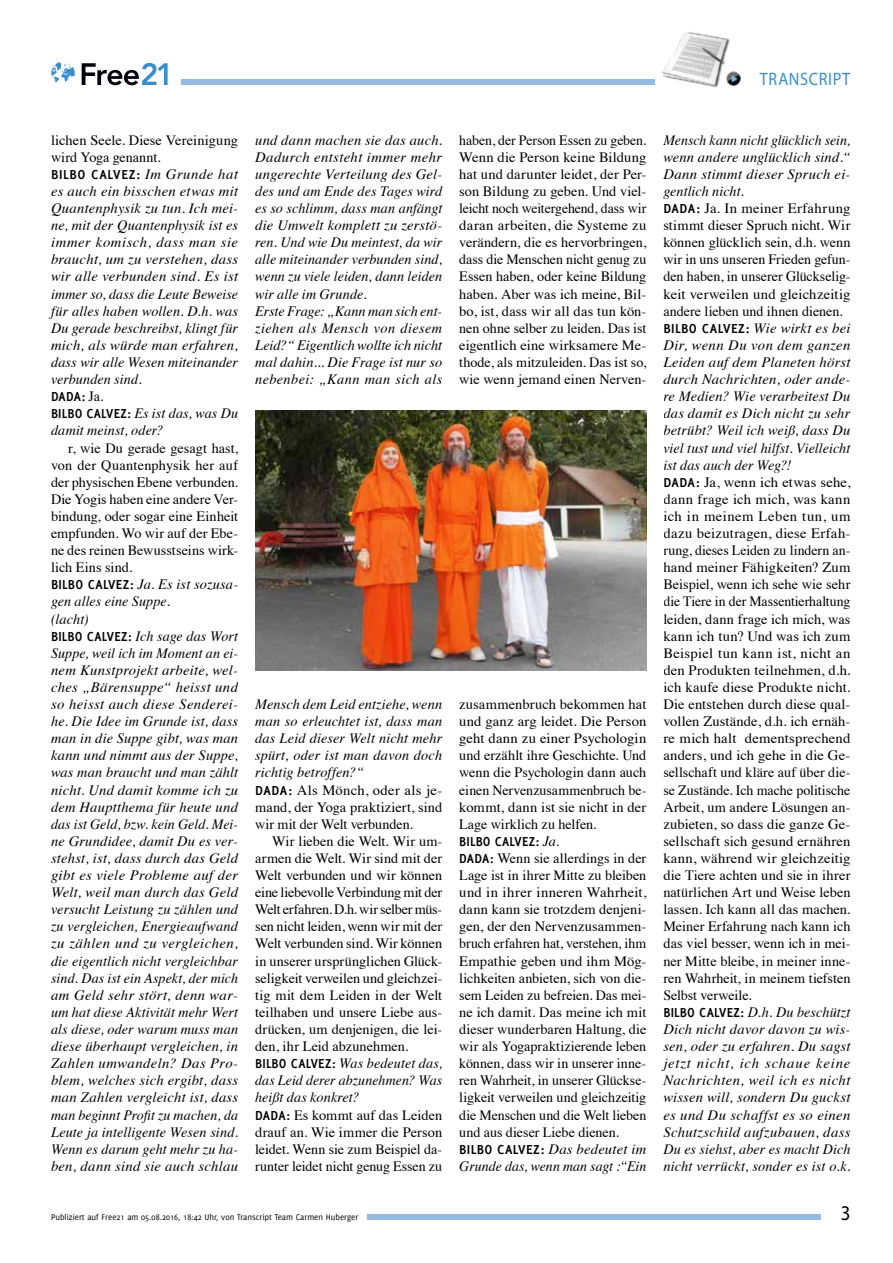
<style>
.page{position:relative;width:893px;height:1263px;background:#fff}
.page>*{position:absolute;margin:0;border:0;box-sizing:border-box;transform-origin:0 0}
.t1{font:21px "Myriad Pro";color:#000;scale:.9 1}
.t2{font:18px "Myriad Pro";letter-spacing:.045em;color:#3a8ecb;scale:.9 1}
.t3{font:14.25px/17.1px "Times";color:#000}
.t4{font:italic 14.25px/17.1px "Times";letter-spacing:.01em;color:#000}
.t5{font:700 14.25px "Delicious";letter-spacing:.045em;color:#000}
.t6{font:700 14.25px "Delicious";letter-spacing:.02em;color:#000}
.t7{font:9px "Delicious";color:#000}
.s1{font-family:"Times";font-weight:400;font-style:italic}
.s2{font-family:"Times";font-weight:400}
.s3{font-family:"Delicious";font-weight:700;font-style:normal}
.s4{font-style:normal}
.s5{font-family:"Delicious";font-weight:700}
.s6{font-style:italic}
</style>
<div class="page">
<div style="left:181px;top:79px;width:669px;height:6px;background:#95bbe2"></div>
<svg style="left:82px;top:63px;width:86px;height:22px"></svg>
<svg style="left:51px;top:62px;width:24px;height:20px"></svg>
<div style="left:656px;top:23px;width:211px;height:79px;background:#fff"></div>
<div style="left:55px;top:1214px;width:766px;height:6px;background:#95bbe2"></div>
<div style="left:43px;top:1212px;width:324px;height:12px;background:#fff"></div>
<div style="left:663px;top:31px;width:67px;height:57px;background:#000;opacity:.75"></div>
<img style="left:662px;top:31px;width:67px;height:55px">
<img style="left:725px;top:70px;width:16px;height:16px">
<img style="left:255px;top:410px;width:391px;height:260px">
<p class="t2" style="left:760px;top:68px;width:102px">TRANSCRIPT</p>
<p class="t3" style="left:51px;top:130px;width:189px">lichen Seele. Diese Vereinigung wird Yoga genannt.</p>
<p class="t5" style="left:51px;top:166px;width:189px">BILBO CALVEZ: <span class="s1">Im Grunde hat</span></p>
<p class="t4" style="left:51px;top:182px;width:189px;text-align:justify">es auch ein bisschen etwas mit Quantenphysik zu tun. Ich mei&shy;ne, mit der Quantenphysik ist es immer komisch, dass man sie braucht, um zu verstehen, dass wir alle verbunden sind. Es ist immer so, dass die Leute Beweise für alles haben wollen. D.h. was Du gerade beschreibst, klingt für mich, als würde man erfahren, dass wir alle Wesen miteinander verbunden sind.</p>
<p class="t6" style="left:51px;top:388px;width:54px">DADA: <span class="s2">Ja.</span></p>
<p class="t4" style="left:51px;top:404px;width:189px"><span class="s3">BILBO CALVEZ:</span> Es ist das, was Du damit meinst, oder?</p>
<p class="t4" style="left:51px;top:438px;width:189px;text-indent:17px"><span class="s4">r, wie Du gerade gesagt hast, von der Quantenphysik her auf der physischen Ebene verbunden.<br>Die Yogis haben eine andere Ver&shy;bindung, oder sogar eine Einheit empfunden. Wo wir auf der Ebe&shy;ne des reinen Bewusstseins wirk&shy;lich Eins sind.<br></span><span class="s3">BILBO CALVEZ:</span> Ja. Es ist sozusa&shy;gen alles eine Suppe.<br>(lacht)<br><span class="s3">BILBO CALVEZ:</span> Ich sage das Wort<br>Suppe, weil ich im Moment an ei&shy;nem Kunstprojekt arbeite, wel&shy;ches „Bärensuppe“ heisst und so heisst auch diese Senderei&shy;he. Die Idee im Grunde ist, dass man in die Suppe gibt, was man kann und nimmt aus der Suppe, was man braucht und man zählt nicht. Und damit komme ich zu dem Hauptthema für heute und das ist Geld, bzw. kein Geld. Mei&shy;ne Grundidee, damit Du es ver&shy;stehst, ist, dass durch das Geld gibt es viele Probleme auf der<br>Welt, weil man durch das Geld versucht Leistung zu zählen und zu vergleichen, Energieaufwand zu zählen und zu vergleichen, die eigentlich nicht vergleichbar sind. Das ist ein Aspekt, der mich am Geld sehr stört, denn war&shy;um hat diese Aktivität mehr Wert als diese, oder warum muss man diese überhaupt vergleichen, in<br>Zahlen umwandeln? Das Pro&shy;blem, welches sich ergibt, dass man Zahlen vergleicht ist, dass man beginnt Profit zu machen, da<br>Leute ja intelligente Wesen sind.<br>Wenn es darum geht mehr zu ha&shy;ben, dann sind sie auch schlau</p>
<p class="t4" style="left:255px;top:130px;width:189px">und dann machen sie das auch.<br>Dadurch entsteht immer mehr ungerechte Verteilung des Gel&shy;des und am Ende des Tages wird es so schlimm, dass man anfängt die Umwelt komplett zu zerstö&shy;ren. Und wie Du meintest, da wir alle miteinander verbunden sind, wenn zu viele leiden, dann leiden wir alle im Grunde.<br>Erste Frage: „Kann man sich ent&shy;ziehen als Mensch von diesem<br>Leid?“ Eigentlich wollte ich nicht mal dahin... Die Frage ist nur so nebenbei: „Kann man sich als</p>
<p class="t4" style="left:255px;top:695px;width:189px">Mensch dem Leid entziehe, wenn man so erleuchtet ist, dass man das Leid dieser Welt nicht mehr spürt, oder ist man davon doch richtig betroffen?“<br><span class="s3">DADA:</span> <span class="s4">Als Mönch, oder als je&shy;mand, der Yoga praktiziert, sind wir mit der Welt verbunden.</span></p>
<p class="t3" style="left:255px;top:831px;width:189px;text-indent:17px">Wir lieben die Welt. Wir um&shy;armen die Welt. Wir sind mit der<br>Welt verbunden und wir können eine liebevolle Verbindung mit der<br>Welt erfahren. D.h. wir selber müs&shy;sen nicht leiden, wenn wir mit der<br>Welt verbunden sind. Wir können in unserer ursprünglichen Glück&shy;seligkeit verweilen und gleichzei&shy;tig mit dem Leiden in der Welt teilhaben und unsere Liebe aus&shy;drücken, um denjenigen, die lei&shy;den, ihr Leid abzunehmen.<br><span class="s5">BILBO CALVEZ:</span> <span class="s6">Was bedeutet das, das Leid derer abzunehmen? Was heißt das konkret?<br></span><span class="s5">DADA:</span> Es kommt auf das Leiden drauf an. Wie immer die Person leidet. Wenn sie zum Beispiel da&shy;runter leidet nicht genug Essen zu</p>
<p class="t3" style="left:459px;top:130px;width:189px;text-align:justify">haben, der Person Essen zu geben.<br>Wenn die Person keine Bildung hat und darunter leidet, der Per&shy;son Bildung zu geben. Und viel&shy;leicht noch weitergehend, dass wir daran arbeiten, die Systeme zu verändern, die es hervorbringen, dass die Menschen nicht genug zu Essen haben, oder keine Bildung haben. Aber was ich meine, Bil&shy;bo, ist, dass wir all das tun kön&shy;nen ohne selber zu leiden. Das ist eigentlich eine wirksamere Me&shy;thode, als mitzuleiden. Das ist so, wie wenn jemand einen Nerven-</p>
<p class="t3" style="left:459px;top:694px;width:189px;text-align:justify">zusammenbruch bekommen hat und ganz arg leidet. Die Person geht dann zu einer Psychologin und erzählt ihre Geschichte. Und wenn die Psychologin dann auch einen Nervenzusammenbruch be&shy;kommt, dann ist sie nicht in der Lage wirklich zu helfen.</p>
<p class="t6" style="left:459px;top:833px;width:102px">BILBO CALVEZ: <span class="s1">Ja.</span></p>
<p class="t3" style="left:459px;top:848px;width:189px"><span class="s5">DADA:</span> Wenn sie allerdings in der<br>Lage ist in ihrer Mitte zu bleiben und in ihrer inneren Wahrheit, dann kann sie trotzdem denjeni&shy;gen, der den Nervenzusammen&shy;bruch erfahren hat, verstehen, ihm<br>Empathie geben und ihm Mög&shy;lichkeiten anbieten, sich von die&shy;sem Leiden zu befreien. Das mei&shy;ne ich damit. Das meine ich mit dieser wunderbaren Haltung, die wir als Yogapraktizierende leben können, dass wir in unserer inne&shy;ren Wahrheit, in unserer Glückse&shy;ligkeit verweilen und gleichzeitig die Menschen und die Welt lieben und aus dieser Liebe dienen.<br><span class="s5">BILBO CALVEZ:</span> <span class="s6">Das bedeutet im<br>Grunde das, wenn man sagt :“Ein</span></p>
<p class="t3" style="left:663px;top:130px;width:189px"><span class="s6">Mensch kann nicht glücklich sein, wenn andere unglücklich sind.“<br>Dann stimmt dieser Spruch ei&shy;gentlich nicht.<br></span><span class="s5">DADA:</span> Ja. In meiner Erfahrung stimmt dieser Spruch nicht. Wir können glücklich sein, d.h. wenn wir in uns unseren Frieden gefun&shy;den haben, in unserer Glückselig&shy;keit verweilen und gleichzeitig andere lieben und ihnen dienen.<br><span class="s5">BILBO CALVEZ:</span> <span class="s6">Wie wirkt es bei<br>Dir, wenn Du von dem ganzen<br>Leiden auf dem Planeten hörst durch Nachrichten, oder ande&shy;re Medien? Wie verarbeitest Du das damit es Dich nicht zu sehr betrübt? Weil ich weiß, dass Du viel tust und viel hilfst. Vielleicht ist das auch der Weg?!<br></span><span class="s5">DADA:</span> Ja, wenn ich etwas sehe, dann frage ich mich, was kann ich in meinem Leben tun, um dazu beizutragen, diese Erfah&shy;rung, dieses Leiden zu lindern an&shy;hand meiner Fähigkeiten? Zum<br>Beispiel, wenn ich sehe wie sehr die Tiere in der Massentierhaltung leiden, dann frage ich mich, was kann ich tun? Und was ich zum<br>Beispiel tun kann ist, nicht an den Produkten teilnehmen, d.h. ich kaufe diese Produkte nicht.<br>Die entstehen durch diese qual&shy;vollen Zustände, d.h. ich ernäh&shy;re mich halt dementsprechend anders, und ich gehe in die Ge&shy;sellschaft und kläre auf über die&shy;se Zustände. Ich mache politische<br>Arbeit, um andere Lösungen an&shy;zubieten, so dass die ganze Ge&shy;sellschaft sich gesund ernähren kann, während wir gleichzeitig die Tiere achten und sie in ihrer natürlichen Art und Weise leben lassen. Ich kann all das machen.<br>Meiner Erfahrung nach kann ich das viel besser, wenn ich in mei&shy;ner Mitte bleibe, in meiner inne&shy;ren Wahrheit, in meinem tiefsten<br>Selbst verweile.<br><span class="s5">BILBO CALVEZ:</span> <span class="s6">D.h. Du beschützt<br>Dich nicht davor davon zu wis&shy;sen, oder zu erfahren. Du sagst jetzt nicht, ich schaue keine<br>Nachrichten, weil ich es nicht wissen will, sondern Du guckst es und Du schaffst es so einen<br>Schutzschild aufzubauen, dass<br>Du es siehst, aber es macht Dich nicht verrückt, sonder es ist o.k.</span></p>
<p class="t7" style="left:51px;top:1212px;width:309px">Publiziert auf Free21 am 05.08.2016, 18:42 Uhr, von Transcript Team Carmen Huberger</p>
<h1 class="t1" style="left:841px;top:1200px;width:12px">3</h1>
</div>
